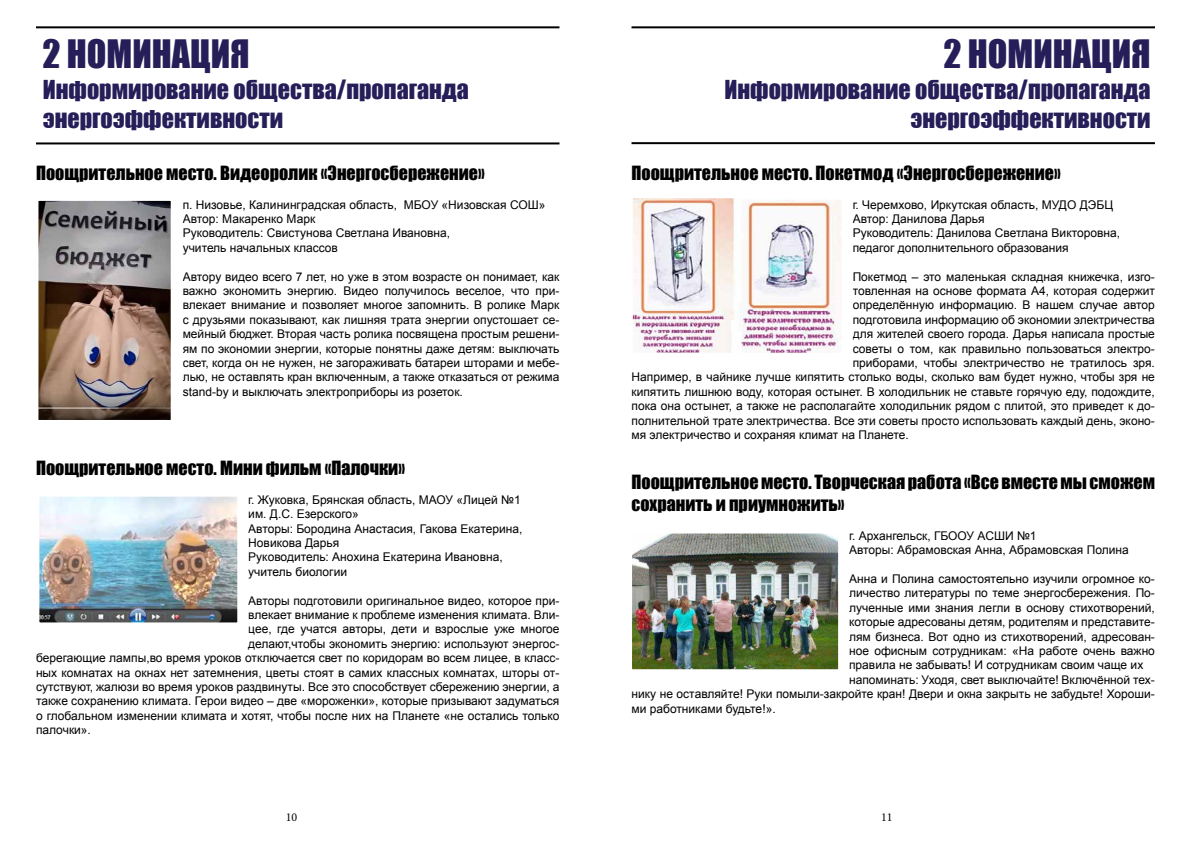
<style>
.page{position:relative;width:1191px;height:842px;background:#fff}
.page>*{position:absolute;margin:0;border:0;box-sizing:border-box;transform-origin:0 0}
.t1{font:36px "Impact";color:#251e59}
.t2{font:24px/28.8px "Impact";color:#251e59}
.t3{font:18px/21.6px "Impact";color:#000}
.t4{font:12px/14.4px "Arial";color:#000}
.t5{font:12px "Minion Pro";color:#000}
</style>
<div class="page">
<hr style="left:36px;top:26px;width:523px;height:2px;background:#000">
<hr style="left:631px;top:26px;width:524px;height:2px;background:#000">
<hr style="left:36px;top:142px;width:523px;height:2px;background:#000">
<hr style="left:631px;top:142px;width:524px;height:2px;background:#000">
<img style="left:39px;top:202px;width:131px;height:217px">
<img style="left:40px;top:498px;width:196px;height:123px">
<div style="left:28px;top:486px;width:220px;height:147px;border:11px solid #fff"></div>
<img style="left:634px;top:199px;width:206px;height:153px">
<img style="left:633px;top:534px;width:204px;height:134px">
<div style="left:621px;top:522px;width:228px;height:158px;border:11px solid #fff"></div>
<h1 class="t1" style="left:42px;top:26px;width:208px">2 НОМИНАЦИЯ</h1>
<h2 class="t2" style="left:43px;top:75px;width:428px">Информирование общества/пропаганда энергоэффективности</h2>
<h3 class="t3" style="left:36px;top:161px;width:450px">Поощрительное место. Видеоролик «Энергосбережение»</h3>
<p class="t4" style="left:183px;top:197px;width:364px">п. Низовье, Калининградская область, МБОУ «Низовская СОШ» Автор: Макаренко Марк<br>Руководитель: Свистунова Светлана Ивановна,<br>учитель начальных классов</p>
<p class="t4" style="left:183px;top:269px;width:378px;text-align:justify">Автору видео всего 7 лет, но уже в этом возрасте он понимает, как важно экономить энергию. Видео получилось веселое, что при&shy;влекает внимание и позволяет многое запомнить. В ролике Марк с друзьями показывают, как лишняя трата энергии опустошает се&shy;мейный бюджет. Вторая часть ролика посвящена простым решени&shy;ям по экономии энергии, которые понятны даже детям: выключать свет, когда он не нужен, не загораживать батареи шторами и мебе&shy;лью, не оставлять кран включенным, а также отказаться от режима stand-by и выключать электроприборы из розеток.</p>
<h3 class="t3" style="left:36px;top:457px;width:370px">Поощрительное место. Мини фильм «Палочки»</h3>
<p class="t4" style="left:248px;top:492px;width:276px">г. Жуковка, Брянская область, МАОУ «Лицей №1 им. Д.С. Езерского»<br>Авторы: Бородина Анастасия, Гакова Екатерина,<br>Новикова Дарья<br>Руководитель: Анохина Екатерина Ивановна, учитель биологии</p>
<p class="t4" style="left:248px;top:593px;width:313px">Авторы подготовили оригинальное видео, которое при-</p>
<p class="t4" style="left:248px;top:608px;width:313px">влекает внимание к проблеме изменения климата. Вли-</p>
<p class="t4" style="left:248px;top:622px;width:313px">цее, где учатся авторы, дети и взрослые уже многое</p>
<p class="t4" style="left:248px;top:636px;width:313px">делают,чтобы экономить энергию: используют энергос-</p>
<p class="t4" style="left:36px;top:651px;width:525px">берегающие лампы,во время уроков отключается свет по коридорам во всем лицее, в класс-</p>
<p class="t4" style="left:36px;top:665px;width:525px">ных комнатах на окнах нет затемнения, цветы стоят в самих классных комнатах, шторы от-</p>
<p class="t4" style="left:36px;top:680px;width:525px">сутствуют, жалюзи во время уроков раздвинуты. Все это способствует сбережению энергии, а</p>
<p class="t4" style="left:36px;top:694px;width:525px">также сохранению климата. Герои видео – две «мороженки», которые призывают задуматься</p>
<p class="t4" style="left:36px;top:708px;width:525px">о глобальном изменении климата и хотят, чтобы после них на Планете «не остались только</p>
<p class="t4" style="left:36px;top:723px;width:56px">палочки».</p>
<h1 class="t1" style="left:943px;top:26px;width:208px">2 НОМИНАЦИЯ</h1>
<h2 class="t2" style="left:724px;top:75px;width:428px;text-align:right">Информирование общества/пропаганда энергоэффективности</h2>
<h3 class="t3" style="left:631px;top:161px;width:431px">Поощрительное место. Покетмод «Энергосбережение»</h3>
<p class="t4" style="left:852px;top:197px;width:269px">г. Черемхово, Иркутская область, МУДО ДЭБЦ Автор: Данилова Дарья<br>Руководитель: Данилова Светлана Викторовна, педагог дополнительного образования</p>
<p class="t4" style="left:852px;top:269px;width:304px">Покетмод – это маленькая складная книжечка, изго-</p>
<p class="t4" style="left:852px;top:284px;width:304px">товленная на основе формата А4, которая содержит</p>
<p class="t4" style="left:852px;top:298px;width:304px">определённую информацию. В нашем случае автор</p>
<p class="t4" style="left:852px;top:312px;width:304px">подготовила информацию об экономии электричества</p>
<p class="t4" style="left:852px;top:327px;width:304px">для жителей своего города. Дарья написала простые</p>
<p class="t4" style="left:852px;top:341px;width:304px">советы о том, как правильно пользоваться электро-</p>
<p class="t4" style="left:852px;top:356px;width:304px">приборами, чтобы электричество не тратилось зря.</p>
<p class="t4" style="left:631px;top:370px;width:525px">Например, в чайнике лучше кипятить столько воды, сколько вам будет нужно, чтобы зря не</p>
<p class="t4" style="left:631px;top:384px;width:525px">кипятить лишнюю воду, которая остынет. В холодильник не ставьте горячую еду, подождите,</p>
<p class="t4" style="left:631px;top:399px;width:525px">пока она остынет, а также не располагайте холодильник рядом с плитой, это приведет к до-</p>
<p class="t4" style="left:631px;top:413px;width:525px">полнительной трате электричества. Все эти советы просто использовать каждый день, эконо-</p>
<p class="t4" style="left:631px;top:428px;width:279px">мя электричество и сохраняя климат на Планете.</p>
<h3 class="t3" style="left:631px;top:471px;width:525px">Поощрительное место. Творческая работа «Все вместе мы сможем сохранить и приумножить»</h3>
<p class="t4" style="left:849px;top:528px;width:281px">г. Архангельск, ГБООУ АСШИ №1<br>Авторы: Абрамовская Анна, Абрамовская Полина</p>
<p class="t4" style="left:849px;top:572px;width:307px">Анна и Полина самостоятельно изучили огромное ко-</p>
<p class="t4" style="left:849px;top:586px;width:307px">личество литературы по теме энергосбережения. По-</p>
<p class="t4" style="left:849px;top:600px;width:307px">лученные ими знания легли в основу стихотворений,</p>
<p class="t4" style="left:849px;top:615px;width:307px">которые адресованы детям, родителям и представите-</p>
<p class="t4" style="left:849px;top:629px;width:307px">лям бизнеса. Вот одно из стихотворений, адресован-</p>
<p class="t4" style="left:849px;top:644px;width:307px">ное офисным сотрудникам: «На работе очень важно</p>
<p class="t4" style="left:849px;top:658px;width:296px">правила не забывать! И сотрудникам своим чаще их</p>
<p class="t4" style="left:849px;top:672px;width:307px">напоминать: Уходя, свет выключайте! Включённой тех-</p>
<p class="t4" style="left:631px;top:687px;width:525px">нику не оставляйте! Руки помыли-закройте кран! Двери и окна закрыть не забудьте! Хороши-</p>
<p class="t4" style="left:631px;top:701px;width:146px">ми работниками будьте!».</p>
<p class="t5" style="left:286px;top:809px;width:13px">10</p>
<p class="t5" style="left:881px;top:809px;width:13px">11</p>
</div>
